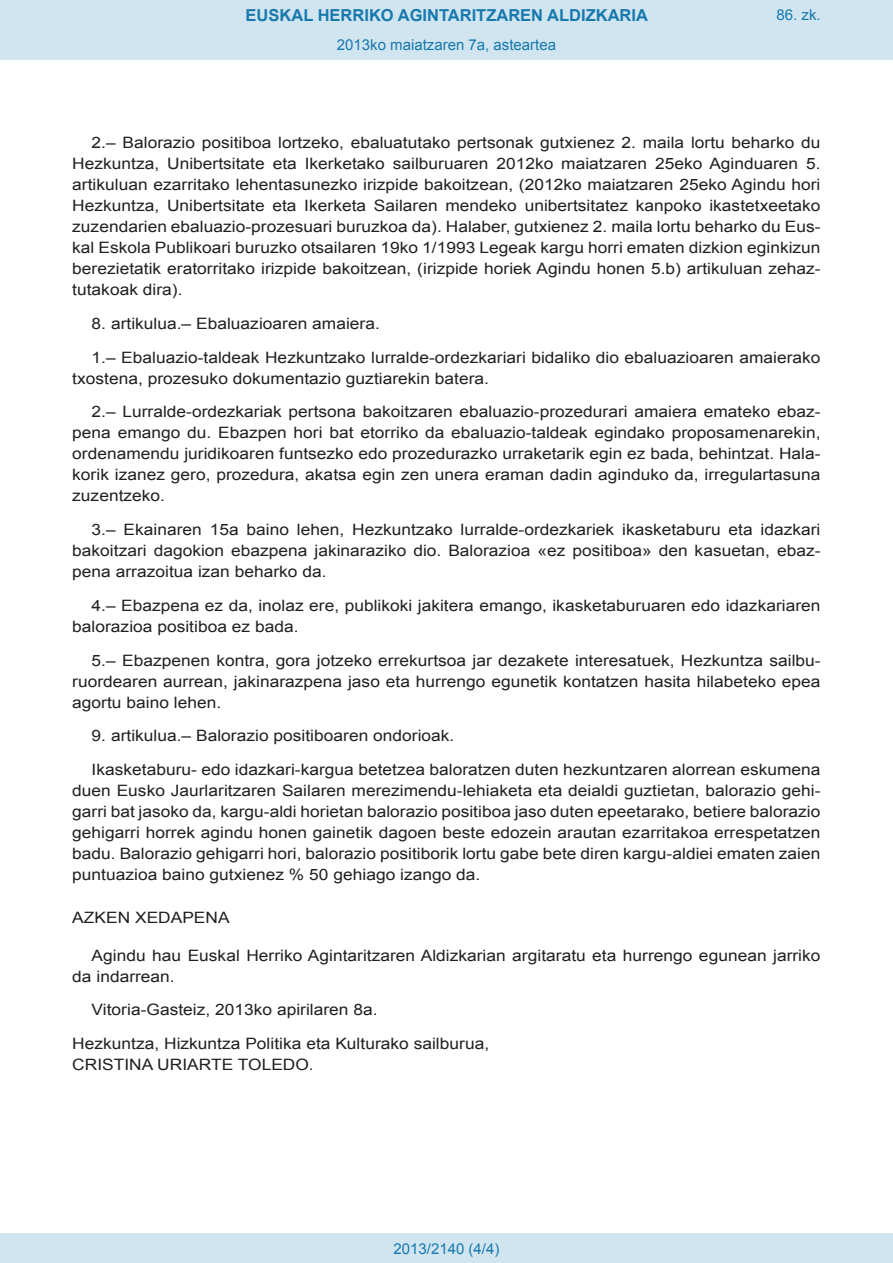
<style>
.page{position:relative;width:893px;height:1263px;background:#fff}
.page>*{position:absolute;margin:0;border:0;box-sizing:border-box;transform-origin:0 0}
.t1{font:700 16.5px "Arial";color:#1879ad}
.BOPVDetalle{font:15.6px/21px "Arial";color:#231f20;text-align:justify;scale:1.11 1}
.BOPVFirmaPuesto{font:15.6px "Arial";color:#231f20;scale:1.11 1}
.BOPVFirmaLugFec{font:15.6px "Arial";color:#231f20;scale:1.11 1}
.BOPVFirmaNombre{font:15.6px "Arial";color:#231f20;scale:1.11 1}
.BOPVDisposicion{font:15.6px "Arial";color:#231f20;scale:1.11 1}
.Paginacion_Centro{font:15px "Arial";color:#1879ad}
</style>
<div class="page">
<div style="left:0;top:0;width:893px;height:60px;background:#d0e5f0"></div>
<div style="left:0;top:1233px;width:893px;height:30px;background:#d0e5f0"></div>
<p class="t1" style="left:246px;top:4px;width:404px">EUSKAL HERRIKO AGINTARITZAREN ALDIZKARIA</p>
<p class="Paginacion_Centro" style="left:337px;top:35px;width:221px">2013ko maiatzaren 7a, asteartea</p>
<p class="Paginacion_Centro" style="left:776px;top:5px;width:46px">86. zk.</p>
<p class="BOPVDetalle" style="left:72px;top:132px;width:676px;text-indent:19px">2.– Balorazio positiboa lortzeko, ebaluatutako pertsonak gutxienez 2. maila lortu beharko du Hezkuntza, Unibertsitate eta Ikerketako sailburuaren 2012ko maiatzaren 25eko Aginduaren 5. artikuluan ezarritako lehentasunezko irizpide bakoitzean, (2012ko maiatzaren 25eko Agindu hori Hezkuntza, Unibertsitate eta Ikerketa Sailaren mendeko unibertsitatez kanpoko ikastetxeetako zuzendarien ebaluazio-prozesuari buruzkoa da). Halaber, gutxienez 2. maila lortu beharko du Eus&shy;kal Eskola Publikoari buruzko otsailaren 19ko 1/1993 Legeak kargu horri ematen dizkion eginkizun berezietatik eratorritako irizpide bakoitzean, (irizpide horiek Agindu honen 5.b) artikuluan zehaz&shy;tutakoak dira).</p>
<p class="BOPVDetalle" style="left:92px;top:313px;width:261px">8. artikulua.– Ebaluazioaren amaiera.</p>
<p class="BOPVDetalle" style="left:72px;top:347px;width:676px;text-indent:19px">1.– Ebaluazio-taldeak Hezkuntzako lurralde-ordezkariari bidaliko dio ebaluazioaren amaierako txostena, prozesuko dokumentazio guztiarekin batera.</p>
<p class="BOPVDetalle" style="left:72px;top:402px;width:676px;text-indent:19px">2.– Lurralde-ordezkariak pertsona bakoitzaren ebaluazio-prozedurari amaiera emateko ebaz&shy;pena emango du. Ebazpen hori bat etorriko da ebaluazio-taldeak egindako proposamenarekin, ordenamendu juridikoaren funtsezko edo prozedurazko urraketarik egin ez bada, behintzat. Hala&shy;korik izanez gero, prozedura, akatsa egin zen unera eraman dadin aginduko da, irregulartasuna zuzentzeko.</p>
<p class="BOPVDetalle" style="left:72px;top:519px;width:676px;text-indent:19px">3.– Ekainaren 15a baino lehen, Hezkuntzako lurralde-ordezkariek ikasketaburu eta idazkari bakoitzari dagokion ebazpena jakinaraziko dio. Balorazioa «ez positiboa» den kasuetan, ebaz&shy;pena arrazoitua izan beharko da.</p>
<p class="BOPVDetalle" style="left:72px;top:595px;width:675px;text-indent:19px">4.– Ebazpena ez da, inolaz ere, publikoki jakitera emango, ikasketaburuaren edo idazkariaren balorazioa positiboa ez bada.</p>
<p class="BOPVDetalle" style="left:72px;top:650px;width:676px;text-indent:19px">5.– Ebazpenen kontra, gora jotzeko errekurtsoa jar dezakete interesatuek, Hezkuntza sailbu&shy;ruordearen aurrean, jakinarazpena jaso eta hurrengo egunetik kontatzen hasita hilabeteko epea agortu baino lehen.</p>
<p class="BOPVDetalle" style="left:92px;top:726px;width:328px">9. artikulua.– Balorazio positiboaren ondorioak.</p>
<p class="BOPVDetalle" style="left:72px;top:759px;width:676px;text-indent:19px">Ikasketaburu- edo idazkari-kargua betetzea baloratzen duten hezkuntzaren alorrean eskumena duen Eusko Jaurlaritzaren Sailaren merezimendu-lehiaketa eta deialdi guztietan, balorazio gehi&shy;garri bat jasoko da, kargu-aldi horietan balorazio positiboa jaso duten epeetarako, betiere balorazio gehigarri horrek agindu honen gainetik dagoen beste edozein arautan ezarritakoa errespetatzen badu. Balorazio gehigarri hori, balorazio positiborik lortu gabe bete diren kargu-aldiei ematen zaien puntuazioa baino gutxienez % 50 gehiago izango da.</p>
<p class="BOPVDisposicion" style="left:72px;top:907px;width:143px">AZKEN XEDAPENA</p>
<p class="BOPVDetalle" style="left:72px;top:945px;width:675px;text-indent:19px">Agindu hau Euskal Herriko Agintaritzaren Aldizkarian argitaratu eta hurrengo egunean jarriko da indarrean.</p>
<p class="BOPVFirmaLugFec" style="left:92px;top:999px;width:259px">Vitoria-Gasteiz, 2013ko apirilaren 8a.</p>
<p class="BOPVFirmaPuesto" style="left:72px;top:1033px;width:377px">Hezkuntza, Hizkuntza Politika eta Kulturako sailburua,</p>
<p class="BOPVFirmaNombre" style="left:72px;top:1054px;width:219px">CRISTINA URIARTE TOLEDO.</p>
<p class="Paginacion_Centro" style="left:393px;top:1238px;width:107px">2013/2140 (4/4)</p>
</div>
